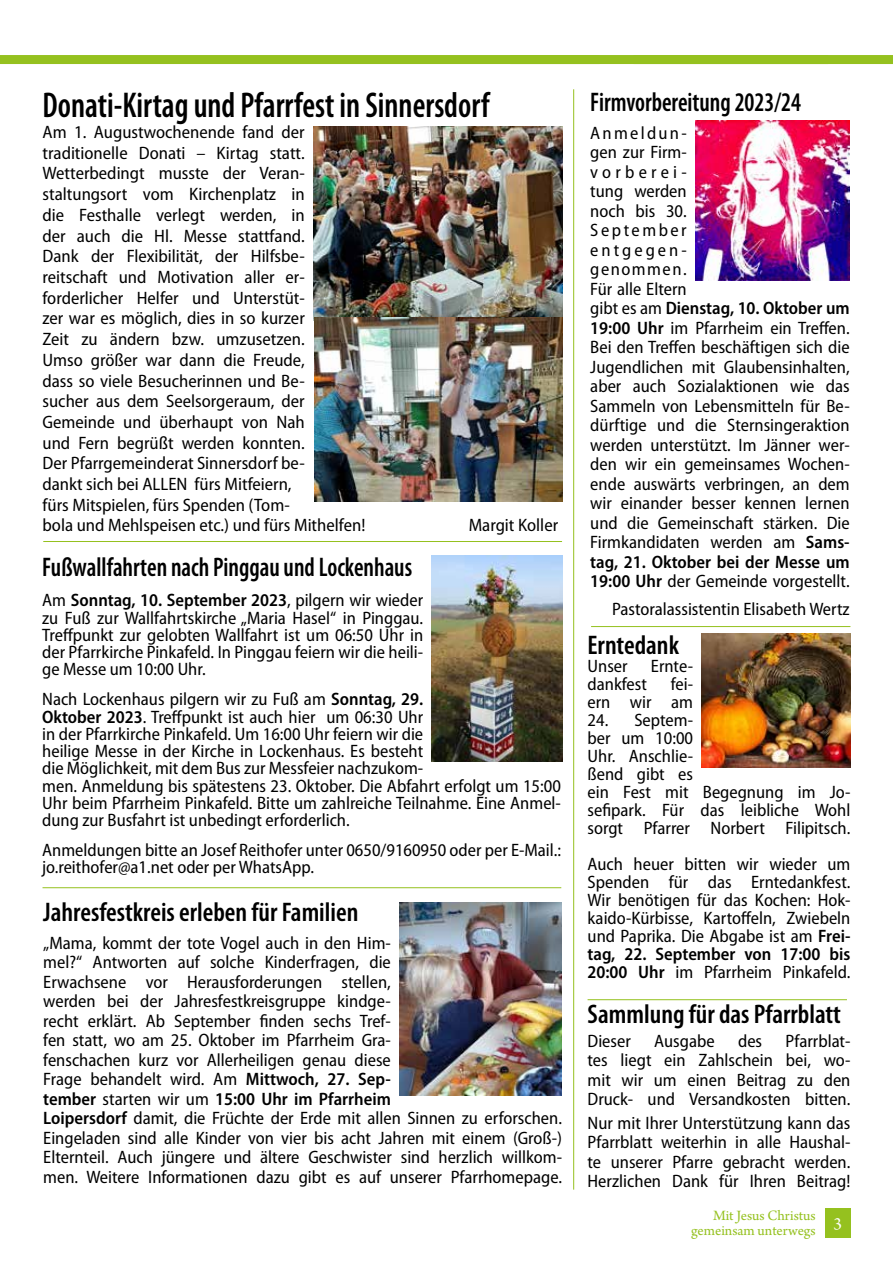
<style>
.page{position:relative;width:893px;height:1263px;background:#fff}
.page>*{position:absolute;margin:0;border:0;box-sizing:border-box;transform-origin:0 0}
.t1{font:600 condensed 36px "Myriad Pro";color:#000;scale:.9 1}
.t2{font:600 condensed 27px "Myriad Pro";color:#000}
.t3{font:600 condensed 27px "Myriad Pro";color:#000;scale:.9 1}
.t4{font:semi-condensed 18px/19.5px "Myriad Pro";color:#000}
.t5{font:18px "Arno Pro";color:#fff}
.t6{font:15px/15px "Arno Pro";letter-spacing:-.005em;color:#95c11f;text-align:right}
.s1{font-weight:600}
</style>
<div class="page">
<div style="left:0;top:55px;width:893px;height:9px;background:#95c11f"></div>
<hr style="left:573px;top:89px;width:1px;height:1100px;background:#95c11f">
<hr style="left:588px;top:999px;width:259px;height:1px;background:#95c11f">
<hr style="left:43px;top:541px;width:519px;height:1px;background:#95c11f">
<hr style="left:591px;top:626px;width:259px;height:1px;background:#95c11f">
<div style="left:825px;top:1208px;width:25px;height:29px;background:#95c11f"></div>
<hr style="left:43px;top:887px;width:518px;height:1px;background:#95c11f">
<img style="left:399px;top:902px;width:162px;height:193px">
<img style="left:695px;top:120px;width:155px;height:161px">
<img style="left:702px;top:634px;width:148px;height:133px">
<img style="left:313px;top:126px;width:249px;height:194px">
<img style="left:432px;top:555px;width:130px;height:206px">
<img style="left:314px;top:318px;width:248px;height:184px">
<h1 class="t1" style="left:43px;top:83px;width:498px">Donati-Kirtag und Pfarrfest in Sinnersdorf</h1>
<p class="t4" style="left:43px;top:122px;width:324px;line-height:20.7px">Am 1. Augustwochenende fand der traditionelle Donati – Kirtag statt.<br>Wetterbedingt musste der Veran&shy;staltungsort vom Kirchenplatz in<br>die Festhalle verlegt werden, in<br>der auch die Hl. Messe stattfand.<br>Dank der Flexibilität, der Hilfsbe&shy;reitschaft und Motivation aller er&shy;forderlicher Helfer und Unterstüt-<br>zer war es möglich, dies in so kurzer<br>Zeit zu ändern bzw. umzusetzen.<br>Umso größer war dann die Freude,<br>dass so viele Besucherinnen und Be-<br>sucher aus dem Seelsorgeraum, der Gemeinde und überhaupt von Nah<br>und Fern begrüßt werden konnten.<br>Der Pfarrgemeinderat Sinnersdorf be-<br>dankt sich bei ALLEN fürs Mitfeiern,<br>fürs Mitspielen, fürs Spenden (Tom-<br>bola und Mehlspeisen etc.) und fürs Mithelfen!</p>
<p class="t4" style="left:469px;top:516px;width:91px">Margit Koller</p>
<h2 class="t3" style="left:42px;top:551px;width:413px">Fußwallfahrten nach Pinggau und Lockenhaus</h2>
<p class="t4" style="left:42px;top:592px;width:383px;line-height:17.2px;text-align:justify">Am <span class="s1">Sonntag, 10. September 2023</span>, pilgern wir wieder zu Fuß zur Wallfahrtskirche „Maria Hasel“ in Pinggau.<br>Treffpunkt zur gelobten Wallfahrt ist um 06:50 Uhr in der Pfarrkirche Pinkafeld. In Pinggau feiern wir die heili&shy;ge Messe um 10:00 Uhr.</p>
<p class="t4" style="left:42px;top:691px;width:520px;line-height:17.2px">Nach Lockenhaus pilgern wir zu Fuß am <span class="s1">Sonntag, 29.<br>Oktober 2023</span>. Treffpunkt ist auch hier um 06:30 Uhr<br>in der Pfarrkirche Pinkafeld. Um 16:00 Uhr feiern wir die<br>heilige Messe in der Kirche in Lockenhaus. Es besteht<br>die Möglichkeit, mit dem Bus zur Messfeier nachzukom-<br>men. Anmeldung bis spätestens 23. Oktober. Die Abfahrt erfolgt um 15:00<br>Uhr beim Pfarrheim Pinkafeld. Bitte um zahlreiche Teilnahme. Eine Anmel&shy;dung zur Busfahrt ist unbedingt erforderlich.</p>
<p class="t4" style="left:42px;top:842px;width:520px;line-height:17.2px">Anmeldungen bitte an Josef Reithofer unter 0650/9160950 oder per E-Mail.: jo.reithofer@a1.net oder per WhatsApp.</p>
<h2 class="t2" style="left:43px;top:895px;width:317px">Jahresfestkreis erleben für Familien</h2>
<p class="t4" style="left:43px;top:933px;width:520px">„Mama, kommt der tote Vogel auch in den Him-<br>mel?“ Antworten auf solche Kinderfragen, die<br>Erwachsene vor Herausforderungen stellen,<br>werden bei der Jahresfestkreisgruppe kindge-<br>recht erklärt. Ab September finden sechs Tref-<br>fen statt, wo am 25. Oktober im Pfarrheim Gra-<br>fenschachen kurz vor Allerheiligen genau diese<br>Frage behandelt wird. Am <span class="s1">Mittwoch, 27. Sep-<br>tember</span> starten wir um <span class="s1">15:00 Uhr im Pfarrheim<br>Loipersdorf</span> damit, die Früchte der Erde mit allen Sinnen zu erforschen.<br>Eingeladen sind alle Kinder von vier bis acht Jahren mit einem (Groß-)<br>Elternteil. Auch jüngere und ältere Geschwister sind herzlich willkom&shy;men. Weitere Informationen dazu gibt es auf unserer Pfarrhomepage.</p>
<h2 class="t3" style="left:590px;top:85px;width:236px">Firmvorbereitung 2023/24</h2>
<p class="t4" style="left:590px;top:123px;width:261px">Anmeldun-<br>gen zur Firm-<br>vorberei-<br>tung werden<br>noch bis 30.<br>September<br>entgegen-<br>genommen.<br>Für alle Eltern<br>gibt es am <span class="s1">Dienstag, 10. Oktober um<br>19:00 Uhr</span> im Pfarrheim ein Treffen.<br>Bei den Treffen beschäftigen sich die<br>Jugendlichen mit Glaubensinhalten, aber auch Sozialaktionen wie das<br>Sammeln von Lebensmitteln für Be&shy;dürftige und die Sternsingeraktion werden unterstützt. Im Jänner wer&shy;den wir ein gemeinsames Wochen&shy;ende auswärts verbringen, an dem wir einander besser kennen lernen und die Gemeinschaft stärken. Die<br>Firmkandidaten werden am <span class="s1">Sams&shy;tag, 21. Oktober bei der Messe um<br>19:00 Uhr</span> der Gemeinde vorgestellt.</p>
<p class="t4" style="left:612px;top:600px;width:239px">Pastoralassistentin Elisabeth Wertz</p>
<h2 class="t2" style="left:588px;top:628px;width:93px">Erntedank</h2>
<p class="t4" style="left:588px;top:656px;width:42px">Unser</p>
<p class="t4" style="left:651px;top:656px;width:44px">Ernte-</p>
<p class="t4" style="left:588px;top:674px;width:61px">dankfest</p>
<p class="t4" style="left:588px;top:675px;width:107px;line-height:18px;text-align:right">fei-<br>ern wir am</p>
<p class="t4" style="left:588px;top:711px;width:264px;line-height:18px">24. Septem-<br>ber um 10:00<br>Uhr. Anschlie-<br>ßend gibt es<br>ein Fest mit Begegnung im Jo&shy;sefipark. Für das leibliche Wohl sorgt Pfarrer Norbert Filipitsch.</p>
<p class="t4" style="left:588px;top:855px;width:264px;line-height:18px;text-align:justify">Auch heuer bitten wir wieder um Spenden für das Erntedankfest.<br>Wir benötigen für das Kochen: Hok&shy;kaido-Kürbisse, Kartoffeln, Zwiebeln und Paprika. Die Abgabe ist am <span class="s1">Frei&shy;tag, 22. September von 17:00 bis 20:00 Uhr</span> im Pfarrheim Pinkafeld.</p>
<h2 class="t2" style="left:588px;top:997px;width:255px">Sammlung für das Pfarrblatt</h2>
<p class="t4" style="left:588px;top:1031px;width:45px">Dieser</p>
<p class="t4" style="left:654px;top:1031px;width:62px">Ausgabe</p>
<p class="t4" style="left:738px;top:1031px;width:26px">des</p>
<p class="t4" style="left:588px;top:1031px;width:264px;text-align:justify;text-indent:198px">Pfarrblat&shy;tes liegt ein Zahlschein bei, wo&shy;mit wir um einen Beitrag zu den Druck- und Versandkosten bitten.</p>
<p class="t4" style="left:588px;top:1113px;width:264px;text-align:justify">Nur mit Ihrer Unterstützung kann das Pfarrblatt weiterhin in alle Haushal&shy;te unserer Pfarre gebracht werden.<br>Herzlichen Dank für Ihren Beitrag!</p>
<p class="t6" style="left:691px;top:1209px;width:126px">Mit Jesus Christus gemeinsam unterwegs</p>
<p class="t5" style="left:833px;top:1213px;width:10px">3</p>
</div>
